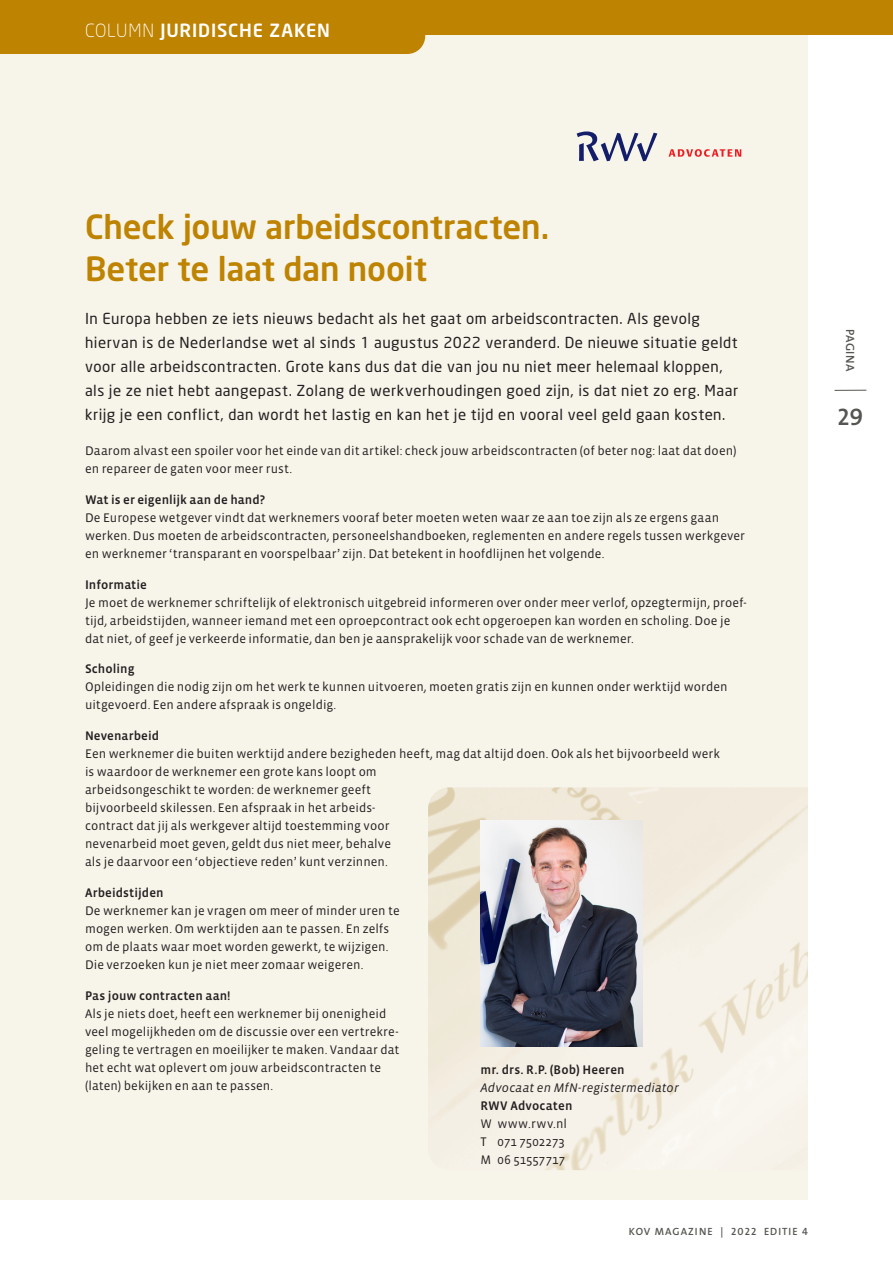
<style>
.page{position:relative;width:893px;height:1263px;background:#fff}
.page>*{position:absolute;margin:0;border:0;box-sizing:border-box;transform-origin:0 0}
.kop{font:500 33px "Neo Sans";letter-spacing:-.005em;color:#be8300}
.t1{font:24px "The Sans Semi Bold Caps";color:#555652}
._02_Kop_groot{font:500 18px "Neo Sans";letter-spacing:.045em;color:#fff}
.intro{font:15px/24px "Neo Sans";letter-spacing:.035em;color:#231f20}
.tekst{font:12.75px/18px "Vista Sans OT";letter-spacing:.005em;color:#231f20}
.tekst-2{font:500 12.75px "Vista Sans OT";letter-spacing:.01em;color:#231f20}
.tekst-3{font:italic 12.75px "Vista Sans OT";letter-spacing:.01em;color:#231f20}
.t2{font:12px "The Sans Semi Bold Caps";letter-spacing:.04em;color:#555652}
.t3{font:10.5px "The Sans Semi Bold Caps";letter-spacing:.1em;color:#555652}
.s1{font-weight:300}
.s2{font-weight:500}
</style>
<div class="page">
<hr style="left:834px;top:390px;width:32px;height:1px;background:#555652">
<div style="left:0;top:34px;width:808px;height:1165px;background:#f7f4ea"></div>
<div style="left:0;top:0;width:893px;height:34px;background:#be8300"></div>
<div style="left:0;top:34px;width:425px;height:20px;background:#be8300"></div>
<img style="left:428px;top:787px;width:380px;height:383px">
<img style="left:480px;top:821px;width:162px;height:225px">
<svg style="left:577px;top:131px;width:80px;height:30px"></svg>
<svg style="left:669px;top:149px;width:72px;height:8px"></svg>
<p class="_02_Kop_groot" style="left:85px;top:19px;width:246px"><span class="s1">COLUMN</span> JURIDISCHE ZAKEN</p>
<p class="kop" style="left:85px;top:206px;width:466px">Check jouw arbeidscontracten.</p>
<p class="kop" style="left:85px;top:248px;width:344px">Beter te laat dan nooit</p>
<p class="intro" style="left:85px;top:306px;width:655px">In Europa hebben ze iets nieuws bedacht als het gaat om arbeidscontracten. Als gevolg hiervan is de Nederlandse wet al sinds 1 augustus 2022 veranderd. De nieuwe situatie geldt voor alle arbeidscontracten. Grote kans dus dat die van jou nu niet meer helemaal kloppen, als je ze niet hebt aangepast. Zolang de werkverhoudingen goed zijn, is dat niet zo erg. Maar krijg je een conflict, dan wordt het lastig en kan het je tijd en vooral veel geld gaan kosten.</p>
<p class="tekst" style="left:85px;top:442px;width:653px">Daarom alvast een spoiler voor het einde van dit artikel: check jouw arbeidscontracten (of beter nog: laat dat doen) en repareer de gaten voor meer rust.</p>
<p class="tekst" style="left:85px;top:491px;width:662px"><span class="s2">Wat is er eigenlijk aan de hand?<br></span>De Europese wetgever vindt dat werknemers vooraf beter moeten weten waar ze aan toe zijn als ze ergens gaan werken. Dus moeten de arbeidscontracten, personeelshandboeken, reglementen en andere regels tussen werkgever en werknemer ‘transparant en voorspelbaar’ zijn. Dat betekent in hoofdlijnen het volgende.</p>
<p class="tekst" style="left:85px;top:575px;width:663px"><span class="s2">Informatie<br></span>Je moet de werknemer schriftelijk of elektronisch uitgebreid informeren over onder meer verlof, opzegtermijn, proef&shy;tijd, arbeidstijden, wanneer iemand met een oproepcontract ook echt opgeroepen kan worden en scholing. Doe je dat niet, of geef je verkeerde informatie, dan ben je aansprakelijk voor schade van de werknemer.</p>
<p class="tekst" style="left:85px;top:660px;width:644px"><span class="s2">Scholing<br></span>Opleidingen die nodig zijn om het werk te kunnen uitvoeren, moeten gratis zijn en kunnen onder werktijd worden uitgevoerd. Een andere afspraak is ongeldig.</p>
<p class="tekst" style="left:85px;top:727px;width:636px"><span class="s2">Nevenarbeid<br></span>Een werknemer die buiten werktijd andere bezigheden heeft, mag dat altijd doen. Ook als het bijvoorbeeld werk is waardoor de werknemer een grote kans loopt om<br>arbeidsongeschikt te worden: de werknemer geeft<br>bijvoorbeeld skilessen. Een afspraak in het arbeids-<br>contract dat jij als werkgever altijd toestemming voor<br>nevenarbeid moet geven, geldt dus niet meer, behalve<br>als je daarvoor een ‘objectieve reden’ kunt verzinnen.</p>
<p class="tekst" style="left:85px;top:884px;width:316px"><span class="s2">Arbeidstijden<br></span>De werknemer kan je vragen om meer of minder uren te mogen werken. Om werktijden aan te passen. En zelfs om de plaats waar moet worden gewerkt, te wijzigen.<br>Die verzoeken kun je niet meer zomaar weigeren.</p>
<p class="tekst" style="left:85px;top:987px;width:316px"><span class="s2">Pas jouw contracten aan!<br></span>Als je niets doet, heeft een werknemer bij onenigheid veel mogelijkheden om de discussie over een vertrekre&shy;geling te vertragen en moeilijker te maken. Vandaar dat het echt wat oplevert om jouw arbeidscontracten te (laten) bekijken en aan te passen.</p>
<p class="tekst-2" style="left:480px;top:1063px;width:146px">mr. drs. R.P. (Bob) Heeren</p>
<p class="tekst-3" style="left:480px;top:1081px;width:200px">Advocaat en MfN-registermediator</p>
<p class="tekst-2" style="left:480px;top:1099px;width:93px">RWV Advocaten</p>
<p class="tekst" style="left:480px;top:1115px;width:88px">W www.rwv.nl</p>
<p class="tekst" style="left:480px;top:1133px;width:86px">T 071 7502273</p>
<p class="tekst" style="left:480px;top:1151px;width:86px">M 06 51557717</p>
<p class="t3" style="left:629px;top:1222px;width:180px">KOV MAGAZINE | 2022 EDITIE 4</p>
<p class="t2" style="left:860px;top:329px;width:44px;rotate:90deg">PAGINA</p>
<h2 class="t1" style="left:837px;top:397px;width:27px">29</h2>
</div>
